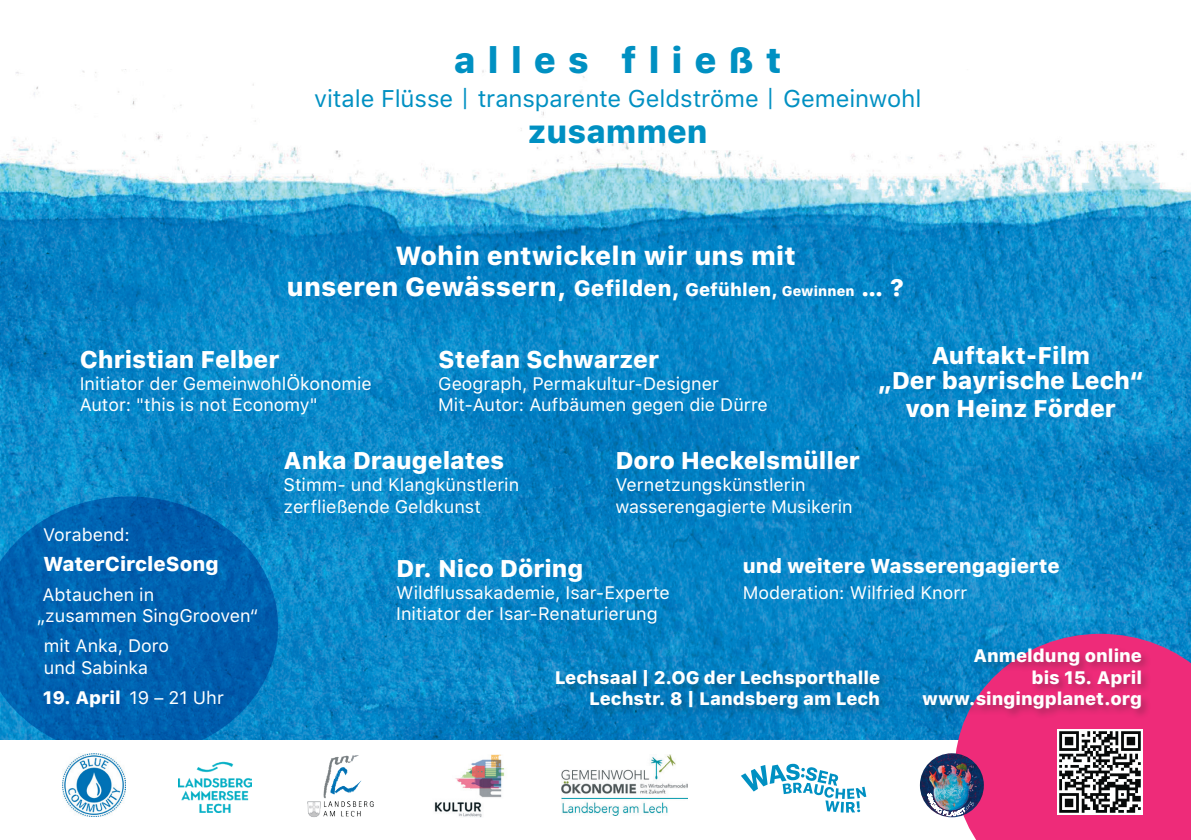
<style>
.page{position:relative;width:1191px;height:840px;background:#fff}
.page>*{position:absolute;margin:0;border:0;box-sizing:border-box;transform-origin:0 0}
.t1{font:800 36px "SF Pro Text";color:#0090c2}
.t2{font:800 32px "SF Pro Text";color:#0090c2}
.t3{font:800 26px/31.2px "SF Pro Text";letter-spacing:.01em;color:#fff;text-align:center}
.t4{font:800 24px/24px "SF Pro Text";color:#fff;text-align:center}
.t5{font:24px "SF Pro Text";letter-spacing:-.005em;color:#0090c2}
.t6{font:800 20px "SF Pro Text";color:#fff}
.t7{font:18px/21.6px "SF Pro Text";color:#fff}
.t8{font:800 18px/21.6px "SF Pro Text";color:#fff;text-align:right}
.s1{font-size:22px}
.s2{font-size:18px}
.s3{font-size:14px}
.s4{font-size:24px}
.s5{font-weight:400}
</style>
<div class="page">
<img style="left:0;top:69px;width:1191px;height:671px">
<svg style="left:0;top:496px;width:278px;height:244px;background:#0266b3"></svg>
<div style="left:554px;top:667px;width:335px;height:51px;background:#172020;opacity:.29"></div>
<svg style="left:954px;top:633px;width:237px;height:206px;background:#d83883"></svg>
<img style="left:1057px;top:728px;width:85px;height:86px">
<img style="left:561px;top:754px;width:127px;height:60px">
<img style="left:62px;top:753px;width:63px;height:62px">
<img style="left:178px;top:761px;width:73px;height:50px">
<img style="left:434px;top:754px;width:71px;height:62px">
<img style="left:307px;top:755px;width:67px;height:61px">
<img style="left:920px;top:752px;width:64px;height:64px;border-radius:32px">
<svg style="left:927px;top:793px;width:47px;height:23px"></svg>
<svg style="left:741px;top:763px;width:125px;height:49px"></svg>
<div style="left:920px;top:646px;width:231px;height:72px;background:#172020;opacity:.29"></div>
<h1 class="t1" style="left:454px;top:39px;width:329px">a l l e s f l i e ß t</h1>
<h3 class="t5" style="left:314px;top:81px;width:609px">vitale Flüsse | transparente Geldströme | Gemeinwohl</h3>
<h2 class="t2" style="left:528px;top:113px;width:181px">zusammen</h2>
<h3 class="t3" style="left:287px;top:240px;width:619px">Wohin entwickeln wir uns mit<br>unseren Gewässern, <span class="s1">Gefilden,</span> <span class="s2">Gefühlen,</span> <span class="s3">Gewinnen</span> <span class="s4">… ?</span></h3>
<h3 class="t4" style="left:80px;top:347px;width:201px">Christian Felber</h3>
<p class="t7" style="left:80px;top:373px;width:293px">Initiator der GemeinwohlÖkonomie<br>Autor: "this is not Economy"</p>
<h3 class="t4" style="left:438px;top:347px;width:222px">Stefan Schwarzer</h3>
<p class="t7" style="left:438px;top:373px;width:331px">Geograph, Permakultur-Designer<br>Mit-Autor: Aufbäumen gegen die Dürre</p>
<h3 class="t4" style="left:283px;top:449px;width:222px">Anka Draugelates</h3>
<p class="t7" style="left:283px;top:474px;width:237px">Stimm- und Klangkünstlerin zerfließende Geldkunst</p>
<h3 class="t4" style="left:615px;top:449px;width:246px">Doro Heckelsmüller</h3>
<p class="t7" style="left:615px;top:474px;width:239px">Vernetzungskünstlerin wasserengagierte Musikerin</p>
<h3 class="t4" style="left:877px;top:344px;width:267px">Auftakt-Film<br>„Der bayrische Lech“</h3>
<h3 class="t4" style="left:905px;top:397px;width:212px">von Heinz Förder</h3>
<p class="t7" style="left:43px;top:524px;width:88px">Vorabend:</p>
<p class="t6" style="left:43px;top:551px;width:177px">WaterCircleSong</p>
<p class="t7" style="left:36px;top:584px;width:224px;text-indent:6px">Abtauchen in „zusammen SingGrooven“</p>
<p class="t7" style="left:44px;top:635px;width:127px">mit Anka, Doro und Sabinka</p>
<p class="t8" style="left:43px;top:686px;width:182px">19. April <span class="s5">19 – 21 Uhr</span></p>
<h3 class="t4" style="left:396px;top:556px;width:189px">Dr. Nico Döring</h3>
<p class="t7" style="left:396px;top:581px;width:275px">Wildflussakademie, Isar-Experte<br>Initiator der Isar-Renaturierung</p>
<p class="t6" style="left:742px;top:554px;width:318px">und weitere Wasserengagierte</p>
<p class="t7" style="left:742px;top:582px;width:226px">Moderation: Wilfried Knorr</p>
<p class="t8" style="left:555px;top:666px;width:327px">Lechsaal | 2.OG der Lechsporthalle<br>Lechstr. 8 | Landsberg am Lech</p>
<p class="t8" style="left:922px;top:644px;width:221px">Anmeldung online<br>bis 15. April www.singingplanet.org</p>
</div>
